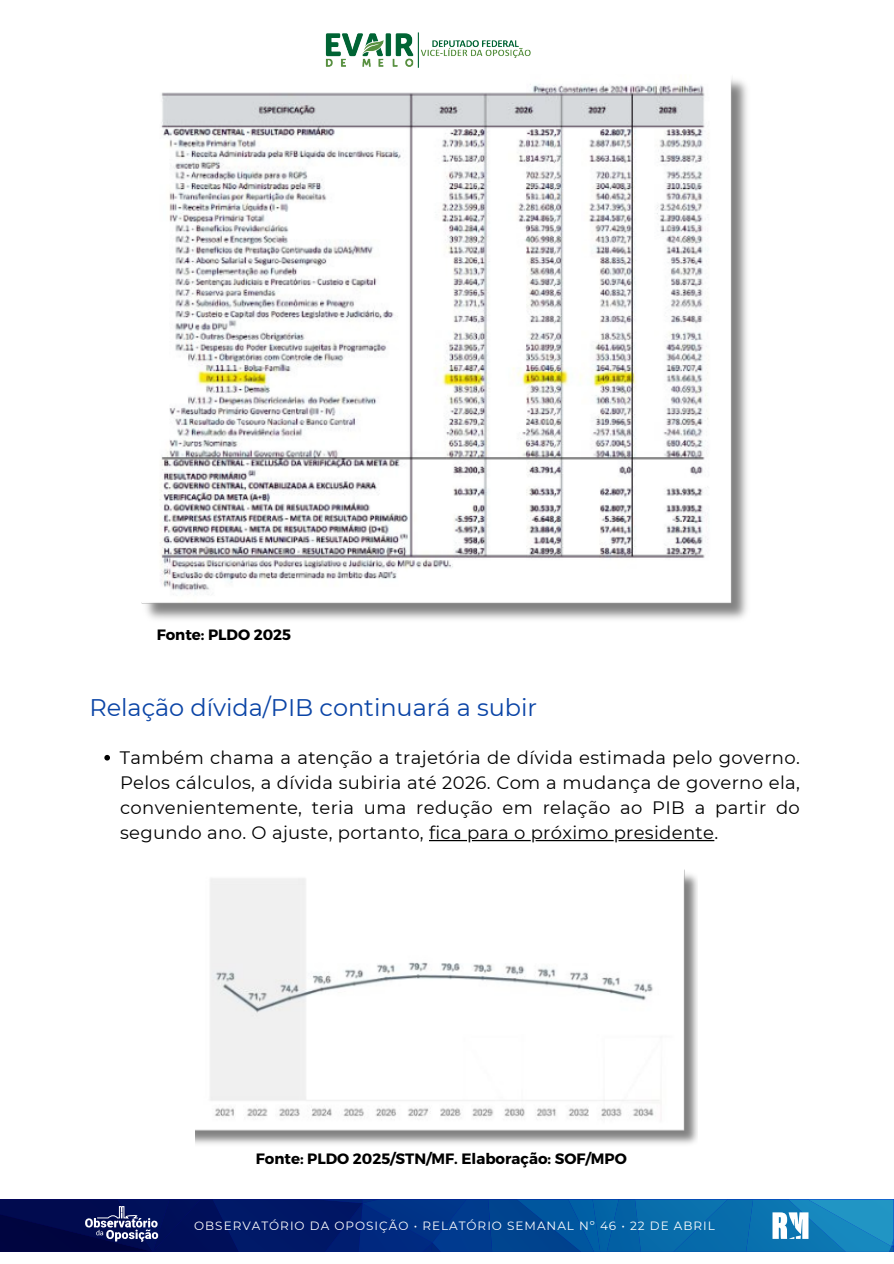
<style>
.page{position:relative;width:894px;height:1264px;background:#fff}
.page>*{position:absolute;margin:0;border:0;box-sizing:border-box;transform-origin:0 0}
.t1{font:24px "Montserrat";color:#0a44a6}
.t2{font:18px/25px "Montserrat";letter-spacing:.02em;color:#000;text-align:justify}
.t3{font:700 15px "Montserrat";color:#000}
.t4{font:12px "Montserrat";letter-spacing:.085em;color:#fff}
</style>
<div class="page">
<svg style="left:0;top:1199px;width:893px;height:53px;background:#0b4388"></svg>
<img style="left:141px;top:78px;width:606px;height:541px">
<img style="left:196px;top:869px;width:501px;height:275px">
<svg style="left:104px;top:755px;width:6px;height:5px"></svg>
<hr style="left:618px;top:840px;width:96px;height:1px;background:#000">
<hr style="left:535px;top:840px;width:78px;height:1px;background:#000">
<hr style="left:472px;top:840px;width:58px;height:1px;background:#000">
<hr style="left:429px;top:840px;width:38px;height:1px;background:#000">
<img style="left:283px;top:32px;width:327px;height:64px">
<p class="t3" style="left:157px;top:625px;width:136px">Fonte: PLDO 2025</p>
<h1 class="t1" style="left:89px;top:691px;width:449px">Relação dívida/PIB continuará a subir</h1>
<p class="t2" style="left:120px;top:744px;width:681px">Também chama a atenção a trajetória de dívida estimada pelo governo.<br>Pelos cálculos, a dívida subiria até 2026. Com a mudança de governo ela, convenientemente, teria uma redução em relação ao PIB a partir do segundo ano. O ajuste, portanto, fica para o próximo presidente.</p>
<p class="t3" style="left:256px;top:1149px;width:372px">Fonte: PLDO 2025/STN/MF. Elaboração: SOF/MPO</p>
<p class="t4" style="left:194px;top:1217px;width:522px">OBSERVATÓRIO DA OPOSIÇÃO • RELATÓRIO SEMANAL Nº 46 • 22 DE ABRIL</p>
</div>
